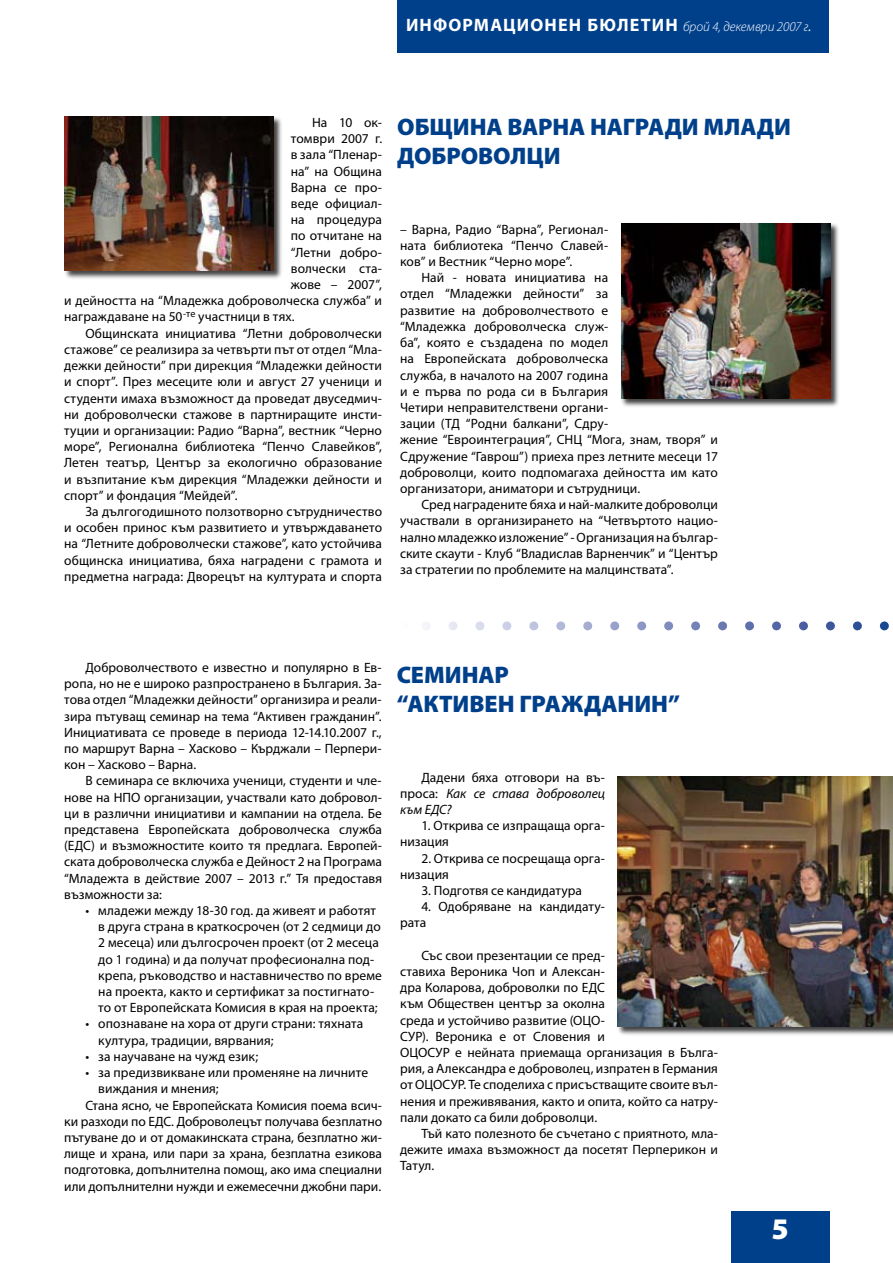
<style>
.page{position:relative;width:893px;height:1263px;background:#fff}
.page>*{position:absolute;margin:0;border:0;box-sizing:border-box;transform-origin:0 0}
.t1{font:900 24px/28.8px "Myriad Pro";letter-spacing:-.005em;color:#00408b}
.t2{font:700 18px "Myriad Pro";letter-spacing:.065em;color:#fff}
.t3{font:13.5px/16.2px "Myriad Pro";letter-spacing:.005em;color:#000;text-align:justify}
.s1{font-weight:300;font-style:italic;font-size:13.5px}
.s2{font-weight:400;font-style:italic;font-size:13.5px}
.s3{font-style:italic}
</style>
<div class="page">
<div style="left:398px;top:0;width:431px;height:53px;background:#00408b"></div>
<svg style="left:425px;top:621px;width:459px;height:9px"></svg>
<div style="left:63px;top:116px;width:221px;height:164px;background:#000;opacity:.75"></div>
<img style="left:64px;top:117px;width:210px;height:153px">
<div style="left:619px;top:222px;width:221px;height:186px;background:#000;opacity:.75"></div>
<img style="left:621px;top:223px;width:210px;height:176px">
<div style="left:617px;top:776px;width:276px;height:260px;background:#000;opacity:.75"></div>
<img style="left:618px;top:777px;width:275px;height:249px">
<div style="left:731px;top:1211px;width:98px;height:52px;background:#00408b"></div>
<h2 class="t2" style="left:406px;top:13px;width:407px">ИНФОРМАЦИОНЕН БЮЛЕТИН <span class="s1">брой 4, декември 2007 г</span><span class="s2">.</span></h2>
<p class="t3" style="left:312px;top:114px;width:72px">На 10 ок-</p>
<p class="t3" style="left:291px;top:130px;width:93px">томври 2007 г.</p>
<p class="t3" style="left:291px;top:147px;width:93px">в зала “Пленар-</p>
<p class="t3" style="left:291px;top:163px;width:93px">на” на Община</p>
<p class="t3" style="left:291px;top:179px;width:93px">Варна се про-</p>
<p class="t3" style="left:291px;top:195px;width:93px">веде официал-</p>
<p class="t3" style="left:291px;top:211px;width:93px">на процедура</p>
<p class="t3" style="left:291px;top:228px;width:93px">по отчитане на</p>
<p class="t3" style="left:291px;top:244px;width:93px">“Летни добро-</p>
<p class="t3" style="left:291px;top:260px;width:93px">волчески ста-</p>
<p class="t3" style="left:291px;top:276px;width:93px">жове – 2007”,</p>
<p class="t3" style="left:64px;top:292px;width:319px">и дейността на “Младежка доброволческа служба” и</p>
<p class="t3" style="left:64px;top:309px;width:232px">награждаване на 50<sup>-те</sup> участници в тях.</p>
<p class="t3" style="left:85px;top:325px;width:298px">Общинската инициатива “Летни доброволчески</p>
<p class="t3" style="left:64px;top:341px;width:319px">стажове” се реализира за четвърти път от отдел “Мла-</p>
<p class="t3" style="left:64px;top:357px;width:319px">дежки дейности” при дирекция “Младежки дейности</p>
<p class="t3" style="left:64px;top:373px;width:319px">и спорт”. През месеците юли и август 27 ученици и</p>
<p class="t3" style="left:64px;top:390px;width:319px">студенти имаха възможност да проведат двуседмич-</p>
<p class="t3" style="left:64px;top:406px;width:319px">ни доброволчески стажове в партниращите инсти-</p>
<p class="t3" style="left:64px;top:422px;width:319px">туции и организации: Радио “Варна”, вестник “Черно</p>
<p class="t3" style="left:64px;top:438px;width:319px">море”, Регионална библиотека “Пенчо Славейков”,</p>
<p class="t3" style="left:64px;top:454px;width:319px">Летен театър, Център за екологично образование</p>
<p class="t3" style="left:64px;top:471px;width:319px">и възпитание към дирекция “Младежки дейности и</p>
<p class="t3" style="left:64px;top:487px;width:175px">спорт” и фондация “Мейдей”.</p>
<p class="t3" style="left:85px;top:503px;width:298px">За дългогодишното ползотворно сътрудничество</p>
<p class="t3" style="left:64px;top:519px;width:319px">и особен принос към развитието и утвърждаването</p>
<p class="t3" style="left:64px;top:535px;width:319px">на “Летните доброволчески стажове”, като устойчива</p>
<p class="t3" style="left:64px;top:552px;width:319px">общинска инициатива, бяха наградени с грамота и</p>
<p class="t3" style="left:64px;top:568px;width:319px">предметна награда: Дворецът на културата и спорта</p>
<h1 class="t1" style="left:397px;top:111px;width:395px">ОБЩИНА ВАРНА НАГРАДИ МЛАДИ<br>ДОБРОВОЛЦИ</h1>
<p class="t3" style="left:400px;top:221px;width:210px">– Варна, Радио “Варна”, Регионал&shy;ната библиотека “Пенчо Славей&shy;ков” и Вестник “Черно море”.</p>
<p class="t3" style="left:400px;top:269px;width:319px;text-align:left;text-indent:21px">Най - новата инициатива на<br>отдел “Младежки дейности” за<br>развитие на доброволчеството е<br>“Младежка доброволческа служ-<br>ба”, която е създадена по модел<br>на Европейската доброволческа<br>служба, в началото на 2007 година<br>и е първа по рода си в България<br>Четири неправителствени органи-<br>зации (ТД “Родни балкани”, Сдру-<br>жение “Евроинтеграция”, СНЦ “Мога, знам, творя” и Сдружение “Гаврош”) приеха през летните месеци 17 доброволци, които подпомагаха дейността им като организатори, аниматори и сътрудници.</p>
<p class="t3" style="left:400px;top:496px;width:319px;text-indent:21px">Сред наградените бяха и най-малките доброволци участвали в организирането на “Четвъртото нацио&shy;нално младежко изложение” - Oрганизация на българ&shy;ските скаути - Клуб “Владислав Варненчик” и “Център за стратегии по проблемите на малцинствата”.</p>
<p class="t3" style="left:64px;top:659px;width:319px;text-indent:21px">Доброволчеството е известно и популярно в Ев&shy;ропа, но не е широко разпространено в България. За&shy;това отдел “Младежки дейности” организира и реали&shy;зира пътуващ семинар на тема “Активен гражданин”.<br>Инициативата се проведе в периода 12-14.10.2007 г., по маршрут Варна – Хасково – Кърджали – Перпери&shy;кон – Хасково – Варна.</p>
<p class="t3" style="left:64px;top:773px;width:319px;text-indent:21px">В семинара се включиха ученици, студенти и чле&shy;нове на НПО организации, участвали като добровол&shy;ци в различни инициативи и кампании на отдела. Бе представена Европейската доброволческа служба (ЕДС) и възможностите които тя предлага. Европей&shy;ската доброволческа служба e Дейност 2 на Програма “Младежта в действие 2007 – 2013 г.” Тя предоставя възможности за:</p>
<p class="t3" style="left:98px;top:902px;width:279px">младежи между 18-30 год. да живеят и работят</p>
<p class="t3" style="left:98px;top:918px;width:284px">в друга страна в краткосрочен (от 2 седмици до</p>
<p class="t3" style="left:98px;top:935px;width:282px">2 месеца) или дългосрочен проект (от 2 месеца</p>
<p class="t3" style="left:98px;top:951px;width:278px">до 1 година) и да получат професионална под-</p>
<p class="t3" style="left:98px;top:967px;width:285px">крепа, ръководство и наставничество по време</p>
<p class="t3" style="left:98px;top:983px;width:277px">на проекта, както и сертификат за постигнато-</p>
<p class="t3" style="left:98px;top:999px;width:281px">то от Европейската Комисия в края на проекта;</p>
<p class="t3" style="left:98px;top:1016px;width:267px">опознаване на хора от други страни: тяхната</p>
<p class="t3" style="left:98px;top:1032px;width:177px">култура, традиции, вярвания;</p>
<p class="t3" style="left:98px;top:1048px;width:161px">за научаване на чужд език;</p>
<p class="t3" style="left:98px;top:1064px;width:271px">за предизвикване или променяне на личните</p>
<p class="t3" style="left:98px;top:1080px;width:122px">виждания и мнения;</p>
<p class="t3" style="left:85px;top:1097px;width:298px">Стана ясно, че Европейската Комисия поема всич-</p>
<p class="t3" style="left:64px;top:1113px;width:319px">ки разходи по ЕДС. Доброволецът получава безплатно</p>
<p class="t3" style="left:64px;top:1129px;width:319px">пътуване до и от домакинската страна, безплатно жи-</p>
<p class="t3" style="left:64px;top:1145px;width:319px">лище и храна, или пари за храна, безплатна езикова</p>
<p class="t3" style="left:64px;top:1161px;width:319px">подготовка, допълнителна помощ, ако има специални</p>
<p class="t3" style="left:64px;top:1178px;width:318px">или допълнителни нужди и ежемесечни джобни пари.</p>
<p class="t3" style="left:85px;top:902px;width:5px">•</p>
<p class="t3" style="left:85px;top:1016px;width:5px">•</p>
<p class="t3" style="left:85px;top:1048px;width:5px">• •</p>
<h1 class="t1" style="left:397px;top:659px;width:285px">СЕМИНАР<br>“АКТИВЕН ГРАЖДАНИН”</h1>
<p class="t3" style="left:400px;top:769px;width:206px;text-indent:21px">Дадени бяха отговори на въ&shy;проса: <span class="s3">Как се става доброволец към ЕДС?</span></p>
<p class="t3" style="left:400px;top:817px;width:206px;text-indent:21px">1. Открива се изпращаща орга&shy;низация</p>
<p class="t3" style="left:400px;top:850px;width:206px;text-indent:21px">2. Открива се посрещаща орга&shy;низация</p>
<p class="t3" style="left:421px;top:882px;width:162px">3. Подготвя се кандидатура</p>
<p class="t3" style="left:400px;top:898px;width:206px;text-indent:21px">4. Одобряване на кандидату&shy;рата</p>
<p class="t3" style="left:400px;top:947px;width:319px;text-align:left;text-indent:21px">Със свои презентации се пред-<br>ставиха Вероника Чоп и Алексан-<br>дра Коларова, доброволки по ЕДС<br>към Обществен център за околна<br>среда и устойчиво развитие (ОЦО-<br>СУР). Вероника е от Словения и<br>ОЦОСУР е нейната приемаща организация в Бълга&shy;рия, а Александра е доброволец, изпратен в Германия от ОЦОСУР. Те споделиха с присъстващите своите въл&shy;нения и преживявания, както и опита, който са натру&shy;пали докато са били доброволци.</p>
<p class="t3" style="left:400px;top:1125px;width:319px;text-indent:21px">Тъй като полезнoто бе съчетано с приятното, мла&shy;дежите имаха възможност да посетят Перперикон и Татул.</p>
</div>
